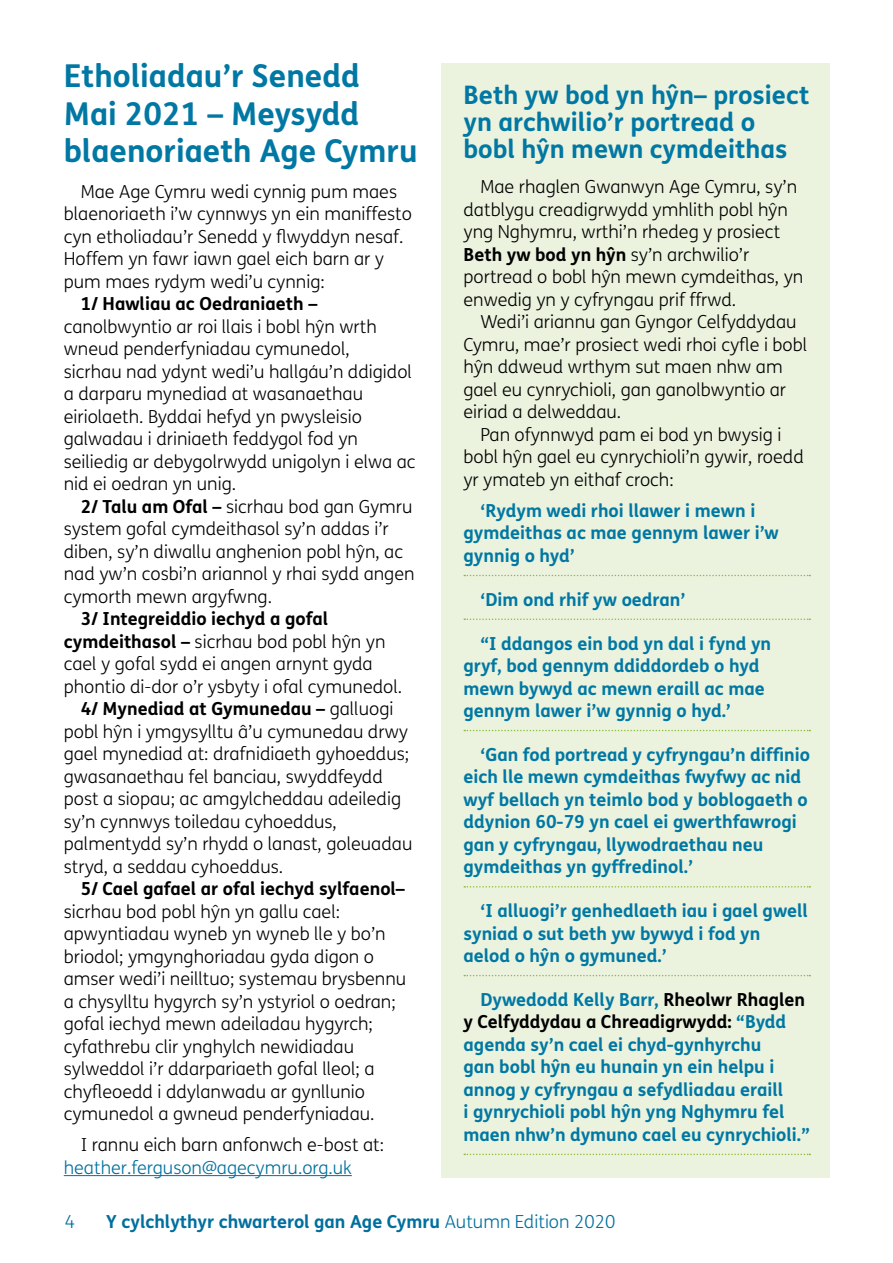
<style>
.page{position:relative;width:893px;height:1263px;background:#fff}
.page>*{position:absolute;margin:0;border:0;box-sizing:border-box;transform-origin:0 0}
.t1{font:700 31.5px/37.5px "FS Me";color:#0078a3}
.t2{font:700 25.5px/27px "FS Me";color:#0078a3}
.t3{font:300 18px/22.5px "FS Me";color:#000}
.t4{font:700 18px/22.5px "FS Me";color:#0078a3}
.t5{font:700 18px "FS Me";color:#000}
.t6{font:700 18px "FS Me";color:#006f9e}
.t7{font:300 18px "FS Me";color:#006f9e}
.s1{font-weight:700}
.s2{font-weight:300}
.s3{color:#000}
</style>
<div class="page">
<div style="left:441px;top:64px;width:388px;height:1114px;background:#ebf2de"></div>
<hr style="left:64px;top:1175px;width:288px;height:1px;background:#006f9e">
<svg style="left:464px;top:575px;width:346px;height:1px"></svg>
<svg style="left:464px;top:618px;width:346px;height:2px"></svg>
<svg style="left:464px;top:730px;width:346px;height:1px"></svg>
<svg style="left:464px;top:886px;width:346px;height:1px"></svg>
<svg style="left:464px;top:975px;width:346px;height:1px"></svg>
<svg style="left:464px;top:1153px;width:346px;height:2px"></svg>
<h1 class="t1" style="left:64px;top:56px;width:355px">Etholiadau’r Senedd<br>Mai 2021 – Meysydd blaenoriaeth Age Cymru</h1>
<p class="t3" style="left:64px;top:180px;width:350px;text-indent:17px">Mae Age Cymru wedi cynnig pum maes blaenoriaeth i’w cynnwys yn ein maniffesto cyn etholiadau’r Senedd y flwyddyn nesaf.<br>Hoffem yn fawr iawn gael eich barn ar y pum maes rydym wedi’u cynnig:</p>
<p class="t5" style="left:81px;top:290px;width:238px">1/ Hawliau ac Oedraniaeth –</p>
<p class="t3" style="left:64px;top:315px;width:353px">canolbwyntio ar roi llais i bobl hŷn wrth wneud penderfyniadau cymunedol,<br>sicrhau nad ydynt wedi’u hallgáu’n ddigidol a darparu mynediad at wasanaethau eiriolaeth. Byddai hefyd yn pwysleisio galwadau i driniaeth feddygol fod yn seiliedig ar debygolrwydd unigolyn i elwa ac nid ei oedran yn unig.</p>
<p class="t3" style="left:64px;top:495px;width:352px;text-indent:17px"><span class="s1">2/ Talu am Ofal –</span> sicrhau bod gan Gymru system gofal cymdeithasol sy’n addas i’r diben, sy’n diwallu anghenion pobl hŷn, ac nad yw’n cosbi’n ariannol y rhai sydd angen cymorth mewn argyfwng.</p>
<p class="t5" style="left:81px;top:605px;width:249px">3/ Integreiddio iechyd a gofal</p>
<p class="t3" style="left:64px;top:630px;width:323px"><span class="s1">cymdeithasol –</span> sicrhau bod pobl hŷn yn</p>
<p class="t3" style="left:64px;top:652px;width:310px">cael y gofal sydd ei angen arnynt gyda</p>
<p class="t3" style="left:64px;top:675px;width:340px">phontio di-dor o’r ysbyty i ofal cymunedol.</p>
<p class="t5" style="left:81px;top:695px;width:314px">4/ Mynediad at Gymunedau – <span class="s2">galluogi</span></p>
<p class="t3" style="left:64px;top:720px;width:346px">pobl hŷn i ymgysylltu â’u cymunedau drwy</p>
<p class="t3" style="left:64px;top:742px;width:347px">gael mynediad at: drafnidiaeth gyhoeddus;</p>
<p class="t3" style="left:64px;top:765px;width:321px">gwasanaethau fel banciau, swyddfeydd</p>
<p class="t3" style="left:64px;top:787px;width:339px">post a siopau; ac amgylcheddau adeiledig</p>
<p class="t3" style="left:64px;top:810px;width:275px">sy’n cynnwys toiledau cyhoeddus,</p>
<p class="t3" style="left:64px;top:832px;width:350px">palmentydd sy’n rhydd o lanast, goleuadau</p>
<p class="t3" style="left:64px;top:855px;width:221px">stryd, a seddau cyhoeddus.</p>
<p class="t5" style="left:81px;top:875px;width:326px">5/ Cael gafael ar ofal iechyd sylfaenol–</p>
<p class="t3" style="left:64px;top:900px;width:344px">sicrhau bod pobl hŷn yn gallu cael: apwyntiadau wyneb yn wyneb lle y bo’n briodol; ymgynghoriadau gyda digon o amser wedi’i neilltuo; systemau brysbennu a chysylltu hygyrch sy’n ystyriol o oedran; gofal iechyd mewn adeiladau hygyrch; cyfathrebu clir ynghylch newidiadau sylweddol i’r ddarpariaeth gofal lleol; a chyfleoedd i ddylanwadu ar gynllunio cymunedol a gwneud penderfyniadau.</p>
<p class="t3" style="left:81px;top:1133px;width:305px">I rannu eich barn anfonwch e-bost at:</p>
<p class="t7" style="left:64px;top:1155px;width:290px">heather.ferguson@agecymru.org.uk</p>
<h2 class="t2" style="left:463px;top:80px;width:348px">Beth yw bod yn hŷn– prosiect yn archwilio’r portread o bobl hŷn mewn cymdeithas</h2>
<p class="t3" style="left:463px;top:175px;width:341px;text-indent:17px">Mae rhaglen Gwanwyn Age Cymru, sy’n datblygu creadigrwydd ymhlith pobl hŷn yng Nghymru, wrthi’n rhedeg y prosiect <span class="s1">Beth yw bod yn hŷn</span> sy’n archwilio’r portread o bobl hŷn mewn cymdeithas, yn enwedig yn y cyfryngau prif ffrwd.</p>
<p class="t3" style="left:463px;top:310px;width:345px;text-indent:17px">Wedi’i ariannu gan Gyngor Celfyddydau Cymru, mae’r prosiect wedi rhoi cyfle i bobl hŷn ddweud wrthym sut maen nhw am gael eu cynrychioli, gan ganolbwyntio ar eiriad a delweddau.</p>
<p class="t3" style="left:463px;top:423px;width:342px;text-indent:17px">Pan ofynnwyd pam ei bod yn bwysig i bobl hŷn gael eu cynrychioli’n gywir, roedd yr ymateb yn eithaf croch:</p>
<p class="t4" style="left:463px;top:498px;width:317px;text-indent:17px">‘Rydym wedi rhoi llawer i mewn i gymdeithas ac mae gennym lawer i’w gynnig o hyd’</p>
<p class="t4" style="left:480px;top:587px;width:206px">‘Dim ond rhif yw oedran’</p>
<p class="t4" style="left:463px;top:631px;width:309px;text-indent:17px">“I ddangos ein bod yn dal i fynd yn gryf, bod gennym ddiddordeb o hyd mewn bywyd ac mewn eraill ac mae gennym lawer i’w gynnig o hyd.’</p>
<p class="t4" style="left:463px;top:742px;width:348px;text-indent:17px">‘Gan fod portread y cyfryngau’n diffinio eich lle mewn cymdeithas fwyfwy ac nid wyf bellach yn teimlo bod y boblogaeth o ddynion 60-79 yn cael ei gwerthfawrogi gan y cyfryngau, llywodraethau neu gymdeithas yn gyffredinol.’</p>
<p class="t4" style="left:463px;top:898px;width:346px;text-indent:17px">‘I alluogi’r genhedlaeth iau i gael gwell syniad o sut beth yw bywyd i fod yn aelod o hŷn o gymuned.’</p>
<p class="t4" style="left:463px;top:987px;width:348px;text-indent:17px">Dywedodd Kelly Barr, <span class="s3">Rheolwr Rhaglen y Celfyddydau a Chreadigrwydd:</span> “Bydd agenda sy’n cael ei chyd-gynhyrchu<br>gan bobl hŷn eu hunain yn ein helpu i annog y cyfryngau a sefydliadau eraill<br>i gynrychioli pobl hŷn yng Nghymru fel maen nhw’n dymuno cael eu cynrychioli.”</p>
<p class="t7" style="left:65px;top:1209px;width:12px">4</p>
<p class="t6" style="left:106px;top:1208px;width:511px">Y cylchlythyr chwarterol gan Age Cymru <span class="s2">Autumn Edition 2020</span></p>
</div>
